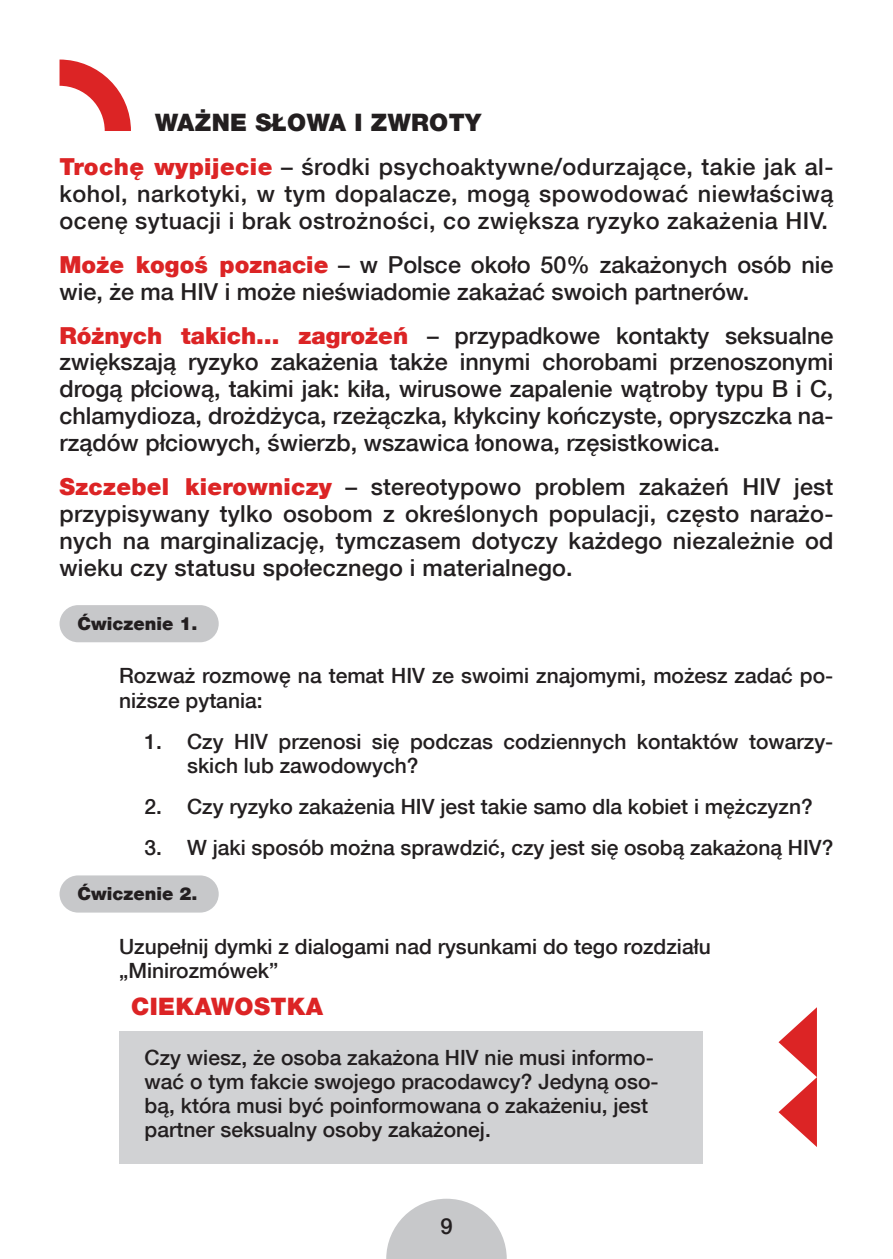
<style>
.page{position:relative;width:893px;height:1259px;background:#fff}
.page>*{position:absolute;margin:0;border:0;box-sizing:border-box;transform-origin:0 0}
.t1{font:900 24px "Helvetica Neue CE 95";letter-spacing:.015em;color:#231f20}
.t2{font:900 24px "Helvetica Neue CE 95";letter-spacing:.015em;color:#dc2425}
.t3{font:500 23.4px/27px "Helvetica Neue CE 65";color:#231f20;text-align:justify}
.t4{font:500 21.9px "Helvetica Neue CE 65";color:#231f20}
.t5{font:500 21px/24.3px "Helvetica Neue CE 65";color:#231f20}
.t6{font:900 18px "Helvetica Neue CE 95";color:#231f20}
.s1{font-family:"Helvetica Neue CE 95";font-weight:900;color:#dc2425}
</style>
<div class="page">
<svg style="left:60px;top:60px;width:71px;height:71px"></svg>
<div style="left:60px;top:605px;width:159px;height:37px;background:#c7c8ca;border-radius:19px"></div>
<div style="left:60px;top:875px;width:159px;height:37px;background:#c7c8ca;border-radius:19px"></div>
<div style="left:119px;top:1031px;width:583px;height:133px;background:#d1d2d4"></div>
<svg style="left:778px;top:1007px;width:39px;height:140px"></svg>
<svg style="left:386px;top:1198px;width:121px;height:61px"></svg>
<p class="t1" style="left:155px;top:107px;width:327px">Ważne słowa i zwroty</p>
<p class="t3" style="left:60px;top:153px;width:775px"><span class="s1">Trochę wypijecie</span> – środki psychoaktywne/odurzające, takie jak al&shy;kohol, narkotyki, w tym dopalacze, mogą spowodować niewłaściwą ocenę sytuacji i brak ostrożności, co zwiększa ryzyko zakażenia HIV.</p>
<p class="t3" style="left:60px;top:251px;width:775px"><span class="s1">Może kogoś poznacie</span> – w Polsce około 50% zakażonych osób nie wie, że ma HIV i może nieświadomie zakażać swoich partnerów.</p>
<p class="t3" style="left:60px;top:322px;width:775px"><span class="s1">Różnych takich… zagrożeń</span> – przypadkowe kontakty seksualne zwiększają ryzyko zakażenia także innymi chorobami przenoszonymi drogą płciową, takimi jak: kiła, wirusowe zapalenie wątroby typu B i C, chlamydioza, drożdżyca, rzeżączka, kłykciny kończyste, opryszczka na&shy;rządów płciowych, świerzb, wszawica łonowa, rzęsistkowica.</p>
<p class="t3" style="left:60px;top:473px;width:775px"><span class="s1">Szczebel kierowniczy</span> – stereotypowo problem zakażeń HIV jest przypisywany tylko osobom z określonych populacji, często narażo&shy;nych na marginalizację, tymczasem dotyczy każdego niezależnie od wieku czy statusu społecznego i materialnego.</p>
<p class="t6" style="left:77px;top:612px;width:122px">Ćwiczenie 1.</p>
<p class="t5" style="left:119px;top:664px;width:716px">Rozważ rozmowę na temat HIV ze swoimi znajomymi, możesz zadać po&shy;niższe pytania:</p>
<p class="t5" style="left:187px;top:729px;width:648px;text-indent:-43px">1. Czy HIV przenosi się podczas codziennych kontaktów towarzy&shy;skich lub zawodowych?</p>
<p class="t5" style="left:145px;top:794px;width:670px">2. Czy ryzyko zakażenia HIV jest takie samo dla kobiet i mężczyzn?</p>
<p class="t5" style="left:145px;top:835px;width:690px">3. W jaki sposób można sprawdzić, czy jest się osobą zakażoną HIV?</p>
<p class="t6" style="left:77px;top:883px;width:122px">Ćwiczenie 2.</p>
<p class="t5" style="left:119px;top:934px;width:593px">Uzupełnij dymki z dialogami nad rysunkami do tego rozdziału „Minirozmówek”</p>
<p class="t2" style="left:131px;top:991px;width:193px">Ciekawostka</p>
<p class="t5" style="left:145px;top:1045px;width:515px">Czy wiesz, że osoba zakażona HIV nie musi informo&shy;wać o tym fakcie swojego pracodawcy? Jedyną oso&shy;bą, która musi być poinformowana o zakażeniu, jest partner seksualny osoby zakażonej.</p>
<p class="t4" style="left:440px;top:1213px;width:14px">9</p>
</div>
